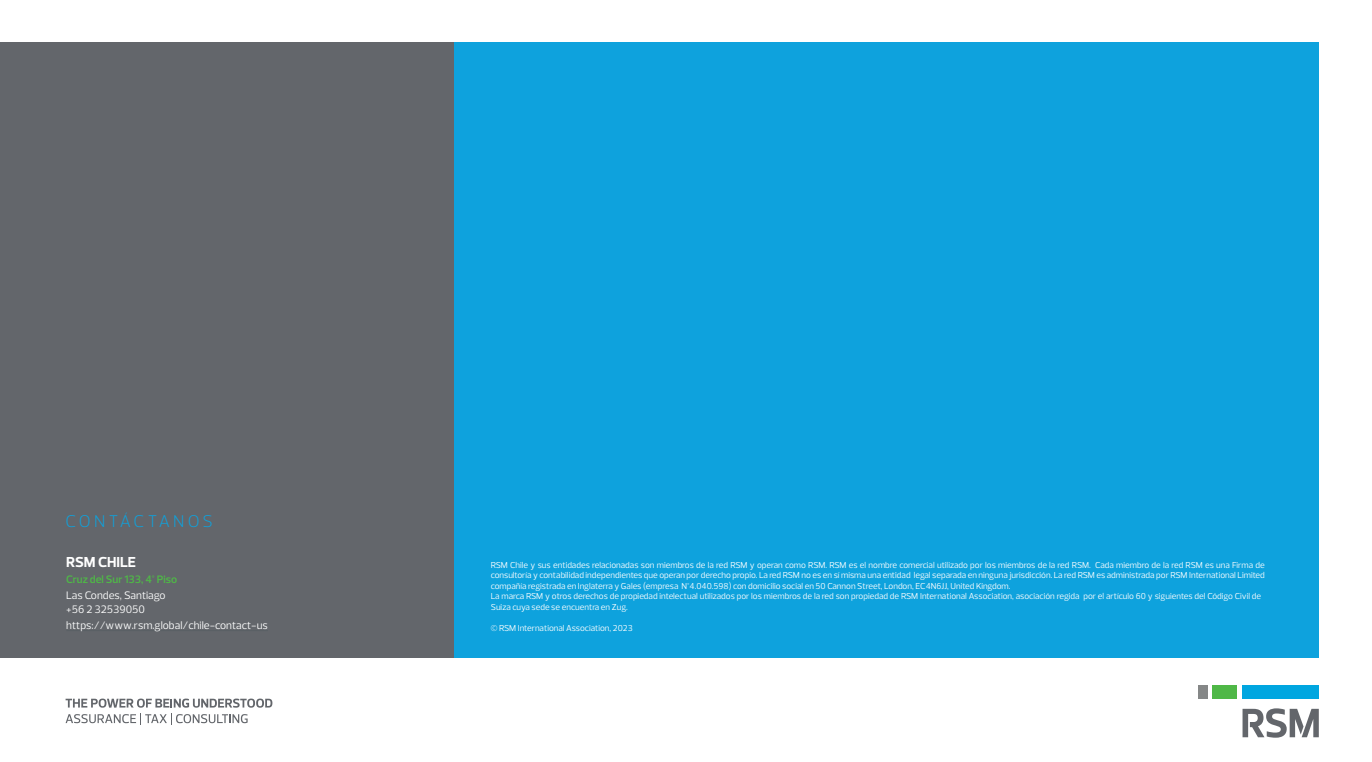
<style>
.page{position:relative;width:1372px;height:762px;background:#fff}
.page>*{position:absolute;margin:0;border:0;box-sizing:border-box;transform-origin:0 0}
.t1{font:300 17.25px "Prelo";letter-spacing:.175em;color:#0ea2dd}
.t2{font:700 14.75px "Prelo";letter-spacing:-.01em;color:#fff}
.t3{font:11px "Prelo";color:#fff}
.t4{font:600 11px "Prelo";color:#4fb847}
.t5{font:8.75px/10.5px "Prelo";color:#fff;text-align:justify}
</style>
<div class="page">
<div style="left:453px;top:42px;width:865px;height:615px;background:#0ea2dd"></div>
<div style="left:0;top:42px;width:453px;height:615px;background:#63666b"></div>
<svg style="left:66px;top:698px;width:206px;height:26px"></svg>
<hr style="left:66px;top:630px;width:202px;height:1px;background:#596065">
<div style="left:1242px;top:685px;width:76px;height:13px;background:#00a6e0"></div>
<div style="left:1197px;top:685px;width:10px;height:13px;background:#858787"></div>
<div style="left:1212px;top:685px;width:24px;height:13px;background:#4fb847"></div>
<svg style="left:1242px;top:708px;width:76px;height:30px"></svg>
<p class="t1" style="left:66px;top:511px;width:149px">CONTÁCTANOS</p>
<p class="t2" style="left:66px;top:553px;width:71px">RSM CHILE</p>
<p class="t4" style="left:66px;top:572px;width:112px">Cruz del Sur 133, 4° Piso</p>
<p class="t3" style="left:66px;top:589px;width:101px">Las Condes, Santiago</p>
<p class="t3" style="left:66px;top:602px;width:80px">+56 2 32539050</p>
<p class="t3" style="left:66px;top:618px;width:203px">https://www.rsm.global/chile-contact-us</p>
<p class="t5" style="left:490px;top:559px;width:775px">RSM Chile y sus entidades relacionadas son miembros de la red RSM y operan como RSM. RSM es el nombre comercial utilizado por los miembros de la red RSM. Cada miembro de la red RSM es una Firma de consultoría y contabilidad independientes que operan por derecho propio. La red RSM no es en sí misma una entidad legal separada en ninguna jurisdicción. La red RSM es administrada por RSM International Limited compañía registrada en Inglaterra y Gales (empresa N°4.040.598) con domicilio social en 50 Cannon Street, London, EC4N6JJ, United Kingdom.</p>
<p class="t5" style="left:490px;top:591px;width:772px">La marca RSM y otros derechos de propiedad intelectual utilizados por los miembros de la red son propiedad de RSM International Association, asociación regida por el artículo 60 y siguientes del Código Civil de<br>Suiza cuya sede se encuentra en Zug.</p>
<p class="t5" style="left:490px;top:622px;width:143px">© RSM International Association, 2023</p>
</div>
